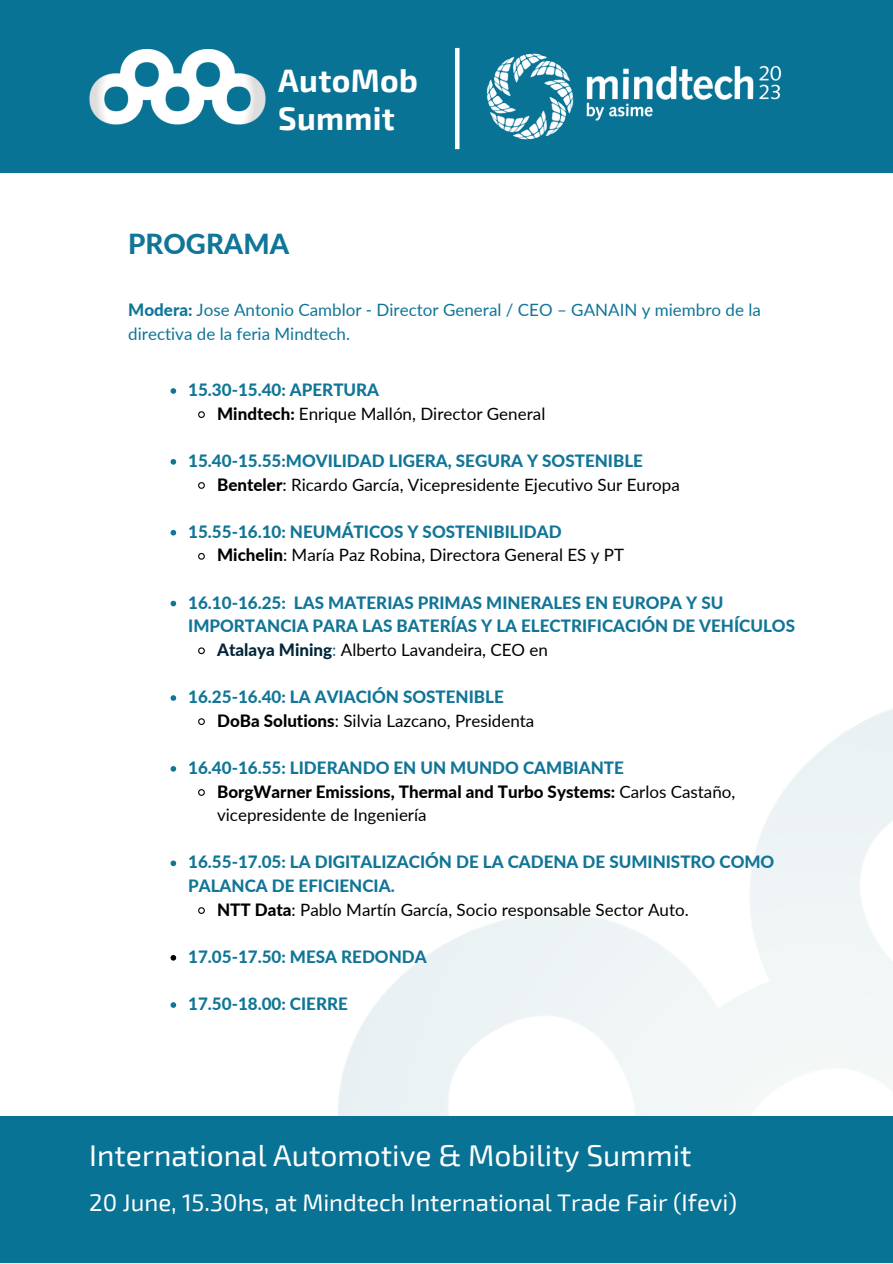
<style>
.page{position:relative;width:893px;height:1264px;background:#fff}
.page>*{position:absolute;margin:0;border:0;box-sizing:border-box;transform-origin:0 0}
.t1{font:700 31.8px "Exo 2";letter-spacing:.01em;color:#fff}
.t2{font:30px "Exo 2";color:#fff}
.t3{font:800 27.6px "Lato";color:#107597}
.t4{font:24px "Exo 2";color:#fff}
.t5{font:800 16.95px/23.5px "Lato";color:#107597}
.t6{font:16.95px "Lato";color:#000}
.t7{font:16.95px/23.5px "Lato";color:#107597}
.t8{font:800 16.95px/23.5px "Lato";color:#000}
.s1{font-weight:800}
.s2{font-weight:800;color:#012638}
.s3{color:#107597}
.s4{font-weight:400}
</style>
<div class="page">
<img style="left:171px;top:529px;width:721px;height:587px">
<div style="left:0;top:0;width:892px;height:172px;background:#087395"></div>
<img style="left:89px;top:50px;width:177px;height:75px">
<div style="left:0;top:1116px;width:892px;height:146px;background:#087395"></div>
<hr style="left:455px;top:48px;width:4px;height:101px;background:#fff">
<img style="left:486px;top:53px;width:296px;height:87px">
<svg style="left:170px;top:388px;width:6px;height:6px"></svg>
<svg style="left:198px;top:411px;width:7px;height:7px"></svg>
<svg style="left:170px;top:459px;width:6px;height:5px"></svg>
<svg style="left:198px;top:482px;width:7px;height:7px"></svg>
<svg style="left:170px;top:530px;width:6px;height:5px"></svg>
<svg style="left:197px;top:552px;width:9px;height:8px"></svg>
<svg style="left:170px;top:600px;width:6px;height:6px"></svg>
<svg style="left:197px;top:646px;width:9px;height:9px"></svg>
<svg style="left:170px;top:695px;width:6px;height:5px"></svg>
<svg style="left:197px;top:717px;width:9px;height:8px"></svg>
<svg style="left:170px;top:766px;width:6px;height:5px"></svg>
<svg style="left:197px;top:788px;width:9px;height:8px"></svg>
<svg style="left:170px;top:860px;width:6px;height:6px"></svg>
<svg style="left:197px;top:906px;width:9px;height:8px"></svg>
<svg style="left:170px;top:955px;width:6px;height:5px"></svg>
<svg style="left:170px;top:1002px;width:6px;height:5px"></svg>
<p class="t1" style="left:278px;top:60px;width:141px">AutoMob</p>
<p class="t1" style="left:278px;top:97px;width:118px">Summit</p>
<p class="t3" style="left:128px;top:227px;width:162px">PROGRAMA</p>
<p class="t7" style="left:128px;top:298px;width:634px"><span class="s1">Modera:</span> Jose Antonio Camblor - Director General / CEO – GANAIN y miembro de la directiva de la feria Mindtech.</p>
<p class="t5" style="left:188px;top:378px;width:192px">15.30-15.40: APERTURA</p>
<p class="t6" style="left:217px;top:403px;width:330px"><span class="s1">Mindtech:</span> Enrique Mallón, Director General</p>
<p class="t5" style="left:188px;top:448px;width:456px">15.40-15.55:MOVILIDAD LIGERA, SEGURA Y SOSTENIBLE</p>
<p class="t6" style="left:217px;top:474px;width:464px"><span class="s1">Benteler</span>: Ricardo García, Vicepresidente Ejecutivo Sur Europa</p>
<p class="t5" style="left:188px;top:519px;width:375px">15.55-16.10: NEUMÁTICOS Y SOSTENIBILIDAD</p>
<p class="t6" style="left:217px;top:544px;width:408px"><span class="s1">Michelin</span>: María Paz Robina, Directora General ES y PT</p>
<p class="t5" style="left:188px;top:590px;width:608px">16.10-16.25: LAS MATERIAS PRIMAS MINERALES EN EUROPA Y SU<br>IMPORTANCIA PARA LAS BATERÍAS Y LA ELECTRIFICACIÓN DE VEHÍCULOS</p>
<p class="t6" style="left:217px;top:639px;width:332px"><span class="s2">Atalaya Mining</span><span class="s3">:</span> Alberto Lavandeira, CEO en</p>
<p class="t5" style="left:188px;top:684px;width:317px">16.25-16.40: LA AVIACIÓN SOSTENIBLE</p>
<p class="t6" style="left:217px;top:710px;width:319px"><span class="s1">DoBa Solutions</span>: Silvia Lazcano, Presidenta</p>
<p class="t5" style="left:188px;top:755px;width:437px">16.40-16.55: LIDERANDO EN UN MUNDO CAMBIANTE</p>
<p class="t8" style="left:217px;top:779px;width:519px">BorgWarner Emissions, Thermal and Turbo Systems: <span class="s4">Carlos Castaño, vicepresidente de Ingeniería</span></p>
<p class="t5" style="left:188px;top:850px;width:587px">16.55-17.05: LA DIGITALIZACIÓN DE LA CADENA DE SUMINISTRO COMO<br>PALANCA DE EFICIENCIA.</p>
<p class="t6" style="left:217px;top:898px;width:473px"><span class="s1">NTT Data</span>: Pablo Martín García, Socio responsable Sector Auto.</p>
<p class="t5" style="left:188px;top:944px;width:240px">17.05-17.50: MESA REDONDA</p>
<p class="t5" style="left:188px;top:991px;width:161px">17.50-18.00: CIERRE</p>
<p class="t2" style="left:89px;top:1136px;width:603px">International Automotive &amp; Mobility Summit</p>
<p class="t4" style="left:89px;top:1187px;width:649px">20 June, 15.30hs, at Mindtech International Trade Fair (Ifevi)</p>
</div>
